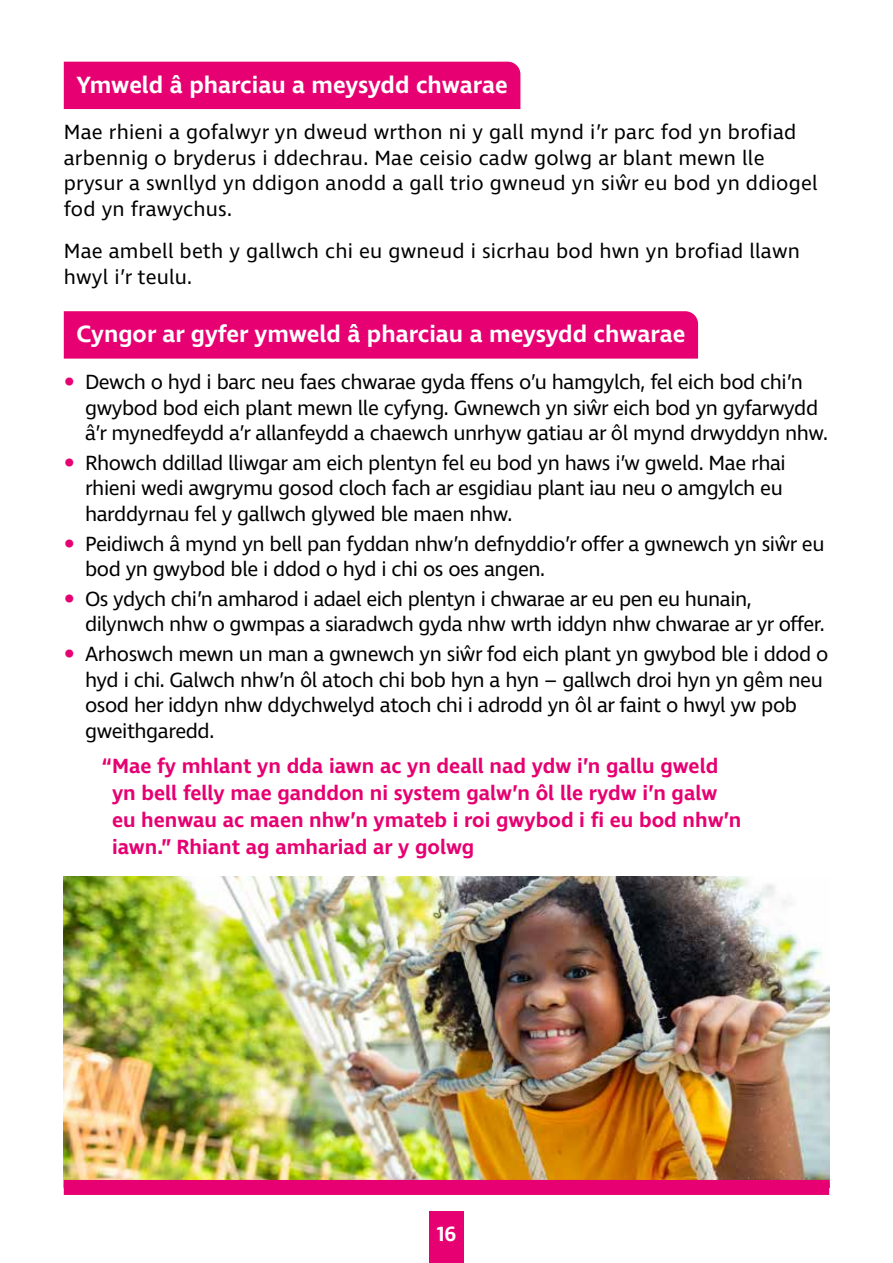
<style>
.page{position:relative;width:893px;height:1263px;background:#fff}
.page>*{position:absolute;margin:0;border:0;box-sizing:border-box;transform-origin:0 0}
.t1{font:600 24px "Ingra";color:#fff}
.t2{font:21px/25.5px "Ingra";letter-spacing:-.02em;color:#000}
.t3{font:21px/25.5px "Ingra";letter-spacing:.01em;color:#000}
.t4{font:600 21px/27px "Ingra";color:#e60071}
.t5{font:600 21px "Ingra";color:#fff}
.s1{font-family:"Tondo";font-weight:700;font-size:27px;color:#e60071}
</style>
<div class="page">
<div style="left:64px;top:62px;width:456px;height:47px;background:#e60071"></div>
<div style="left:64px;top:311px;width:634px;height:48px;background:#e60071"></div>
<img style="left:64px;top:876px;width:765px;height:304px">
<div style="left:429px;top:1211px;width:34px;height:52px;background:#e60071"></div>
<div style="left:64px;top:1180px;width:765px;height:15px;background:#e60071"></div>
<p class="t1" style="left:77px;top:70px;width:433px">Ymweld â pharciau a meysydd chwarae</p>
<p class="t3" style="left:64px;top:121px;width:755px">Mae rhieni a gofalwyr yn dweud wrthon ni y gall mynd i’r parc fod yn brofiad arbennig o bryderus i ddechrau. Mae ceisio cadw golwg ar blant mewn lle prysur a swnllyd yn ddigon anodd a gall trio gwneud yn siŵr eu bod yn ddiogel fod yn frawychus.</p>
<p class="t3" style="left:64px;top:240px;width:738px">Mae ambell beth y gallwch chi eu gwneud i sicrhau bod hwn yn brofiad llawn hwyl i’r teulu.</p>
<p class="t1" style="left:77px;top:319px;width:610px">Cyngor ar gyfer ymweld â pharciau a meysydd chwarae</p>
<p class="t2" style="left:85px;top:370px;width:744px;text-indent:-21px"><span class="s1">•</span> Dewch o hyd i barc neu faes chwarae gyda ffens o’u hamgylch, fel eich bod chi’n gwybod bod eich plant mewn lle cyfyng. Gwnewch yn siŵr eich bod yn gyfarwydd â’r mynedfeydd a’r allanfeydd a chaewch unrhyw gatiau ar ôl mynd drwyddyn nhw.</p>
<p class="t2" style="left:85px;top:451px;width:702px;text-indent:-21px"><span class="s1">•</span> Rhowch ddillad lliwgar am eich plentyn fel eu bod yn haws i’w gweld. Mae rhai rhieni wedi awgrymu gosod cloch fach ar esgidiau plant iau neu o amgylch eu harddyrnau fel y gallwch glywed ble maen nhw.</p>
<p class="t2" style="left:85px;top:532px;width:741px;text-indent:-21px"><span class="s1">•</span> Peidiwch â mynd yn bell pan fyddan nhw’n defnyddio’r offer a gwnewch yn siŵr eu bod yn gwybod ble i ddod o hyd i chi os oes angen.</p>
<p class="t2" style="left:85px;top:587px;width:741px;text-indent:-21px"><span class="s1">•</span> Os ydych chi’n amharod i adael eich plentyn i chwarae ar eu pen eu hunain, dilynwch nhw o gwmpas a siaradwch gyda nhw wrth iddyn nhw chwarae ar yr offer.</p>
<p class="t2" style="left:85px;top:642px;width:745px;text-indent:-21px"><span class="s1">•</span> Arhoswch mewn un man a gwnewch yn siŵr fod eich plant yn gwybod ble i ddod o hyd i chi. Galwch nhw’n ôl atoch chi bob hyn a hyn – gallwch droi hyn yn gêm neu osod her iddyn nhw ddychwelyd atoch chi i adrodd yn ôl ar faint o hwyl yw pob gweithgaredd.</p>
<p class="t4" style="left:112px;top:753px;width:631px;text-indent:-10px">“Mae fy mhlant yn dda iawn ac yn deall nad ydw i’n gallu gweld yn bell felly mae ganddon ni system galw’n ôl lle rydw i’n galw eu henwau ac maen nhw’n ymateb i roi gwybod i fi eu bod nhw’n iawn.” Rhiant ag amhariad ar y golwg</p>
<p class="t5" style="left:437px;top:1221px;width:21px">16</p>
</div>
